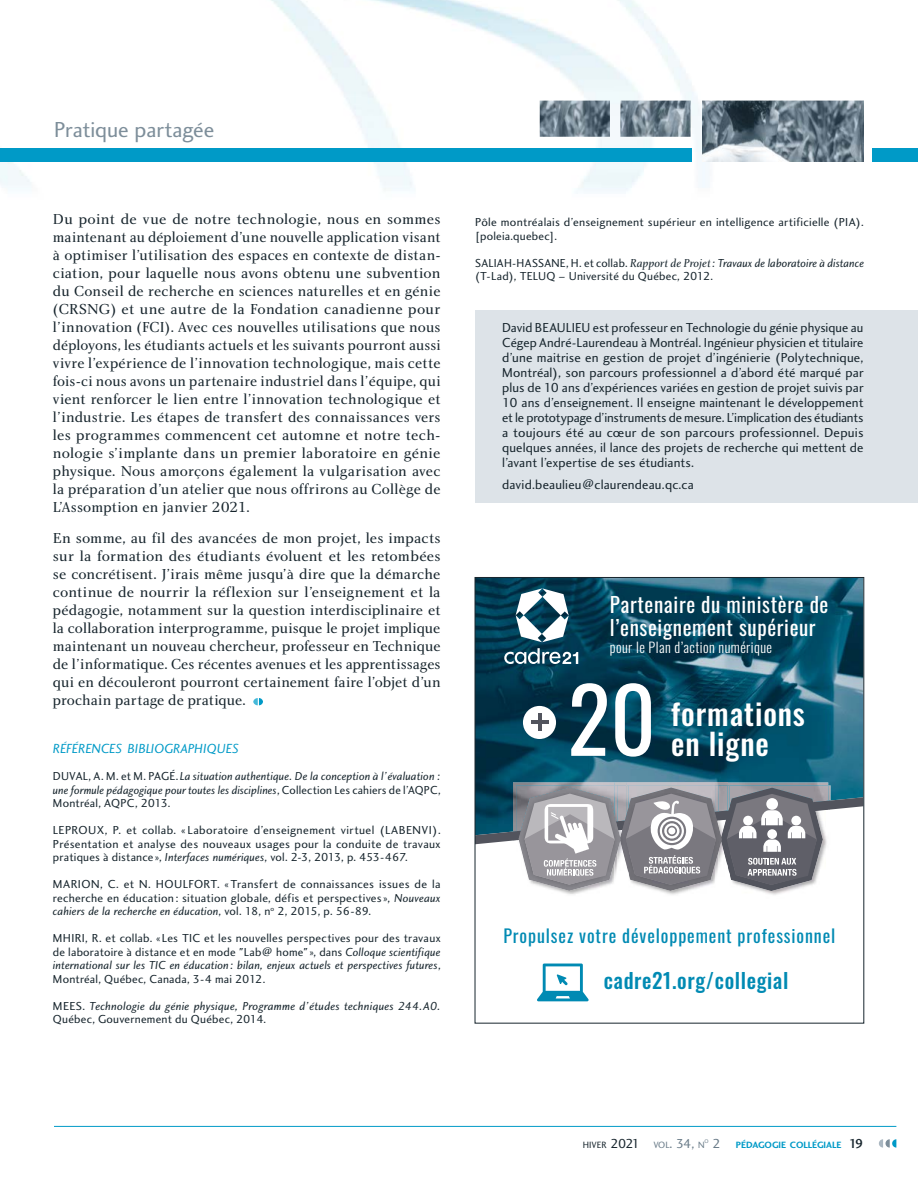
<style>
.page{position:relative;width:918px;height:1188px;background:#fff}
.page>*{position:absolute;margin:0;border:0;box-sizing:border-box;transform-origin:0 0}
.t1{font:88.95px "Oswald";color:#fff}
.t2{font:500 30px/30px "Oswald";letter-spacing:.03em;color:#fff}
.t3{font:22.5px "Charlotte Sans Book Plain";letter-spacing:-.005em;color:#7d8e9a}
.t4{font:21px/22.8px "Oswald";letter-spacing:.03em;color:#fff}
.t5{font:500 21px "Oswald";letter-spacing:.03em;color:#008ab3}
.t6{font:18px "Oswald";letter-spacing:.05em;color:#008ab3}
.Article__OK{font:15px/18px "Charlotte Book Plain";letter-spacing:.005em;color:#17252d;text-align:justify}
.t7{font:300 13.95px "Oswald";letter-spacing:.03em;color:#fff}
.t8{font:13.65px "Charlotte Sans Book Italic Plain";letter-spacing:-.005em;color:#009ac7}
.Texte_description_au{font:13.5px/15px "Charlotte Sans Book Plain";letter-spacing:.01em;color:#17252d;text-align:justify}
.References_bibliogra{font:12px/13.5px "Charlotte Sans Book Plain";letter-spacing:.02em;color:#17252d;text-align:justify}
.References_bibliogra-2{font:12px/13.5px "Charlotte Sans Book Italic Plain";letter-spacing:.01em;color:#17252d;text-align:justify}
.t9{font:9.45px "Charlotte Sans Bold Plain";color:#009ac7}
.t10{font:9.45px "Charlotte Sans Book Plain";color:#17252d}
.t11{font:5.55px "Charlotte Sans Book Plain";color:#697b88}
.s1{font-family:"Charlotte Sans Book Plain"}
.s2{font-family:"Charlotte Sans Book Italic Plain"}
.s3{font-family:"Charlotte Book Italic Plain"}
.s4{font-size:13.5px}
.s5{color:#697b88}
.s6{font-size:13.5px;color:#697b88}
.s7{font-family:"Charlotte Sans Book Plain";font-size:13.5px;color:#697b88}
.s8{font-family:"Charlotte Sans Medium Plain";font-size:13.5px;color:#17252d}
</style>
<div class="page">
<hr style="left:54px;top:1126px;width:842px;height:1px;background:#009ac7">
<svg style="left:879px;top:1139px;width:17px;height:9px"></svg>
<div style="left:872px;top:148px;width:46px;height:14px;background:#009ac7"></div>
<div style="left:0;top:148px;width:691px;height:14px;background:#009ac7"></div>
<img style="left:540px;top:101px;width:324px;height:61px">
<svg style="left:253px;top:698px;width:10px;height:7px"></svg>
<div style="left:475px;top:310px;width:443px;height:192px;background:#dde3e8"></div>
<img style="left:477px;top:579px;width:385px;height:203px">
<svg style="left:537px;top:964px;width:52px;height:37px"></svg>
<svg style="left:516px;top:588px;width:53px;height:54px"></svg>
<svg style="left:504px;top:648px;width:74px;height:16px"></svg>
<div style="left:523px;top:706px;width:33px;height:33px;background:#fff;border-radius:50%"></div>
<hr style="left:538px;top:714px;width:3px;height:17px;background:#52545d">
<hr style="left:531px;top:721px;width:17px;height:3px;background:#52545d">
<svg style="left:477px;top:782px;width:385px;height:113px"></svg>
<p class="t3" style="left:54px;top:116px;width:162px">Pratique partagée</p>
<p class="Article__OK" style="left:53px;top:210px;width:389px">Du point de vue de notre technologie, nous en sommes maintenant au déploiement d’une nouvelle application visant à optimiser l’utilisation des espaces en contexte de distan&shy;ciation, pour laquelle nous avons obtenu une subvention du Conseil de recherche en sciences naturelles et en génie (CRSNG) et une autre de la Fondation canadienne pour l’innovation (FCI). Avec ces nouvelles utilisations que nous déployons, les étudiants actuels et les suivants pourront aussi vivre l’expérience de l’innovation technologique, mais cette fois-ci nous avons un partenaire industriel dans l’équipe, qui vient renforcer le lien entre l’innovation technologique et l’industrie. Les étapes de transfert des connaissances vers les programmes commencent cet automne et notre tech&shy;nologie s’implante dans un premier laboratoire en génie physique. Nous amorçons également la vulgarisation avec la préparation d’un atelier que nous offrirons au Collège de L’Assomption en janvier 2021.</p>
<p class="Article__OK" style="left:53px;top:529px;width:389px">En somme, au fil des avancées de mon projet, les impacts sur la formation des étudiants évoluent et les retombées se concrétisent. J’irais même jusqu’à dire que la démarche continue de nourrir la réflexion sur l’enseignement et la pédagogie, notamment sur la question interdisciplinaire et la collaboration interprogramme, puisque le projet implique maintenant un nouveau chercheur, professeur en Technique de l’informatique. Ces récentes avenues et les apprentissages qui en découleront pourront certainement faire l’objet d’un prochain partage de pratique.</p>
<p class="t8" style="left:53px;top:741px;width:188px">RÉFÉRENCES BIBLIOGRAPHIQUES</p>
<p class="References_bibliogra-2" style="left:53px;top:769px;width:389px"><span class="s1">DUVAL, A. M. et M. PAGÉ.</span>La situation authentique. De la conception à l’évaluation : une formule pédagogique pour toutes les disciplines<span class="s1">, Collection Les cahiers de l’AQPC, Montréal, AQPC, 2013.</span></p>
<p class="References_bibliogra" style="left:53px;top:823px;width:389px">LEPROUX, P. et collab. « Laboratoire d’enseignement virtuel (LABENVI).<br>Présentation et analyse des nouveaux usages pour la conduite de travaux pratiques à distance », <span class="s2">Interfaces numériques</span>, vol. 2-3, 2013, p. 453-467.</p>
<p class="References_bibliogra" style="left:53px;top:877px;width:389px">MARION, C. et N. HOULFORT. « Transfert de connaissances issues de la recherche en éducation : situation globale, défis et perspectives », <span class="s2">Nouveaux cahiers de la recherche en éducation</span>, vol. 18, n<sup>o</sup> 2, 2015, p. 56-89.</p>
<p class="References_bibliogra" style="left:53px;top:931px;width:389px">MHIRI, R. et collab. « Les TIC et les nouvelles perspectives pour des travaux de laboratoire à distance et en mode "Lab@ home"», dans <span class="s2">Colloque scientifique international sur les TIC en éducation : bilan, enjeux actuels et perspectives futures</span>, Montréal, Québec, Canada, 3-4 mai 2012.</p>
<p class="References_bibliogra-2" style="left:53px;top:999px;width:389px"><span class="s1">MEES.</span> Technologie du génie physique, Programme d’études techniques 244.A0.<br><span class="s1">Québec, Gouvernement du Québec, 2014.</span></p>
<p class="References_bibliogra" style="left:475px;top:215px;width:390px">Pôle montréalais d’enseignement supérieur en intelligence artificielle (PIA). [poleia.quebec].</p>
<p class="References_bibliogra" style="left:475px;top:256px;width:390px">SALIAH-HASSANE, H. et collab. <span class="s3">Rapport de Projet:</span> <span class="s2">Travaux de laboratoire à distance </span>(T-Lad), TELUQ – Université du Québec, 2012.</p>
<p class="Texte_description_au" style="left:502px;top:320px;width:363px">David BEAULIEU est professeur en Technologie du génie physique au Cégep André-Laurendeau à Montréal. Ingénieur physicien et titulaire d’une maitrise en gestion de projet d’ingénierie (Polytechnique, Montréal), son parcours professionnel a d’abord été marqué par plus de 10 ans d’expériences variées en gestion de projet suivis par 10 ans d’enseignement. Il enseigne maintenant le développement et le prototypage d’instruments de mesure. L’implication des étudiants a toujours été au cœur de son parcours professionnel. Depuis quelques années, il lance des projets de recherche qui mettent de l’avant l’expertise de ses étudiants.</p>
<p class="Texte_description_au" style="left:502px;top:477px;width:193px">david.beaulieu@claurendeau.qc.ca</p>
<p class="t4" style="left:610px;top:591px;width:220px">Partenaire du ministère de l’enseignement supérieur</p>
<p class="t7" style="left:610px;top:635px;width:164px">pour le Plan d’action numérique</p>
<p class="t1" style="left:568px;top:640px;width:90px">20</p>
<p class="t2" style="left:671px;top:701px;width:135px">formations en ligne</p>
<p class="t6" style="left:503px;top:920px;width:333px">Propulsez votre développement professionnel</p>
<p class="t5" style="left:604px;top:969px;width:186px">cadre21.org/collegial</p>
<p class="t10" style="left:583px;top:1139px;width:123px">HIVER <span class="s4">2021</span> <span class="s5">VOL</span><span class="s6">. 34,</span> <span class="s5">N</span></p>
<p class="t11" style="left:705px;top:1138px;width:6px">O</p>
<p class="t9" style="left:713px;top:1139px;width:152px"><span class="s7">2</span> PÉDAGOGIE COLLÉGIALE <span class="s8">19</span></p>
</div>
